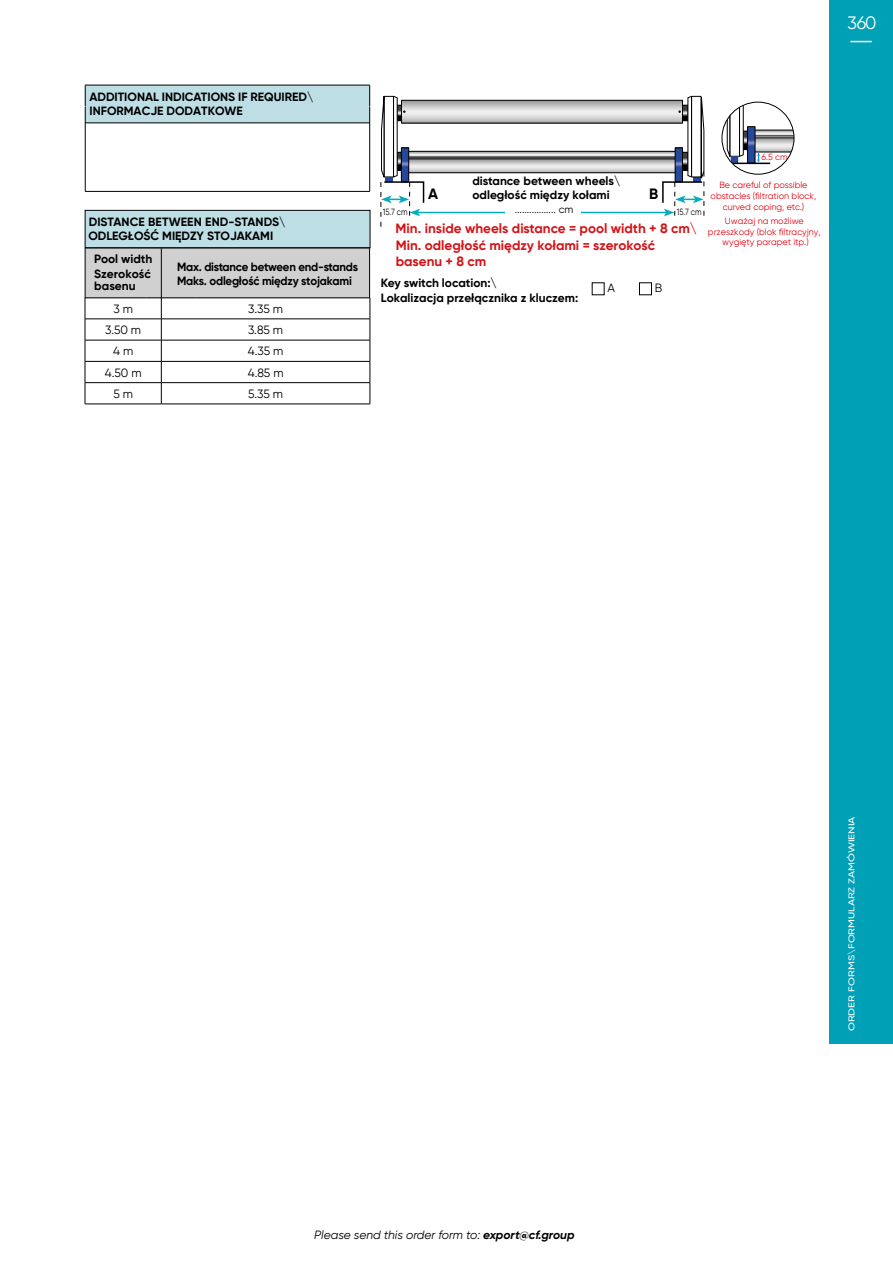
<style>
.page{position:relative;width:893px;height:1263px;background:#fff}
.page>*{position:absolute;margin:0;border:0;box-sizing:border-box;transform-origin:0 0}
.t1{font:18px "Gilroy";color:#fff}
.t2{font:700 15px "Gilroy";color:#000}
.t3{font:700 13.5px/16.2px "Gilroy";color:#d51317}
.t4{font:700 12px/14.4px "Gilroy";color:#000}
.t5{font:700 12px/14.5px "Gilroy";letter-spacing:-.02em;color:#000;scale:.95 1}
.t6{font:12px "Gilroy";letter-spacing:-.01em;color:#000}
.t7{font:italic 12px "Gilroy";color:#000}
.t8{font:10.5px "Gilroy";color:#000}
.t9{font:9px/10.8px "Gilroy";color:#e30613;text-align:center}
.t10{font:9px "Gilroy";color:#000;scale:.85 1}
.t11{font:8.85px "Gilroy";color:#e30613}
.t12{font:500 8.4px "Gilroy";color:#fff;scale:1.31 1}
.s1{font-weight:700}
</style>
<div class="page">
<div style="left:829px;top:0;width:64px;height:1043px;background:#00a1b7"></div>
<svg style="left:850px;top:41px;width:22px;height:1px"></svg>
<div style="left:85px;top:85px;width:285px;height:37px;background:#bedee5"></div>
<hr style="left:85px;top:107px;width:1px;height:84px;background:#000">
<hr style="left:369px;top:107px;width:1px;height:84px;background:#000">
<hr style="left:85px;top:191px;width:285px;height:1px;background:#000">
<hr style="left:85px;top:85px;width:285px;height:1px;background:#000">
<svg style="left:85px;top:85px;width:1px;height:21px"></svg>
<svg style="left:369px;top:85px;width:1px;height:21px"></svg>
<hr style="left:85px;top:123px;width:285px;height:1px;background:#000">
<div style="left:85px;top:210px;width:285px;height:38px;background:#bedee5"></div>
<div style="left:85px;top:210px;width:285px;height:38px;border:1px solid #000"></div>
<svg style="left:85px;top:248px;width:286px;height:156px"></svg>
<hr style="left:85px;top:404px;width:76px;height:1px;background:#000">
<hr style="left:161px;top:404px;width:209px;height:1px;background:#000">
<svg style="left:722px;top:102px;width:72px;height:72px"></svg>
<svg style="left:726px;top:102px;width:68px;height:62px"></svg>
<hr style="left:418px;top:212px;width:248px;height:1px;background:#05aabd">
<div style="left:505px;top:205px;width:75px;height:12px;background:#fff"></div>
<svg style="left:425px;top:102px;width:236px;height:19px;background:#d3d3d3"></svg>
<div style="left:401px;top:100px;width:282px;height:23px;border:1px solid #000"></div>
<svg style="left:425px;top:153px;width:236px;height:2px"></svg>
<div style="left:401px;top:151px;width:282px;height:6px;border:1px solid #000"></div>
<svg style="left:425px;top:160px;width:236px;height:11px;background:#d3d3d3"></svg>
<div style="left:401px;top:158px;width:282px;height:15px;border:1px solid #000"></div>
<svg style="left:661px;top:95px;width:44px;height:121px"></svg>
<div style="left:639px;top:282px;width:13px;height:13px;border:1px solid #000"></div>
<svg style="left:380px;top:95px;width:45px;height:132px"></svg>
<p class="t4" style="left:89px;top:89px;width:225px">ADDITIONAL INDICATIONS IF REQUIRED\<br>INFORMACJE DODATKOWE</p>
<p class="t4" style="left:88px;top:214px;width:198px">DISTANCE BETWEEN END-STANDS\<br>ODLEGŁOŚĆ MIĘDZY STOJAKAMI</p>
<p class="t4" style="left:94px;top:252px;width:60px">Pool width</p>
<p class="t5" style="left:177px;top:259px;width:192px">Max. distance between end-stands<br>Maks. odległość między stojakami</p>
<p class="t4" style="left:94px;top:268px;width:58px;line-height:12px">Szerokość basenu</p>
<p class="t6" style="left:113px;top:301px;width:21px">3 m</p>
<p class="t6" style="left:248px;top:301px;width:36px">3.35 m</p>
<p class="t6" style="left:105px;top:323px;width:37px">3.50 m</p>
<p class="t6" style="left:248px;top:323px;width:37px">3.85 m</p>
<p class="t6" style="left:113px;top:344px;width:22px">4 m</p>
<p class="t6" style="left:248px;top:344px;width:37px">4.35 m</p>
<p class="t6" style="left:105px;top:365px;width:38px">4.50 m</p>
<p class="t6" style="left:248px;top:365px;width:37px">4.85 m</p>
<p class="t6" style="left:113px;top:386px;width:21px">5 m</p>
<p class="t6" style="left:248px;top:386px;width:36px">5.35 m</p>
<p class="t11" style="left:761px;top:152px;width:28px">6.5 cm</p>
<p class="t9" style="left:711px;top:180px;width:107px">Be careful of possible obstacles (filtration block, curved coping, etc.)</p>
<p class="t9" style="left:708px;top:215px;width:114px">Uważaj na możliwe przeszkody (blok filtracyjny, wygięty parapet itp.)</p>
<p class="t4" style="left:472px;top:174px;width:150px">distance between wheels\ odległość między kołami</p>
<p class="t2" style="left:428px;top:185px;width:12px">A</p>
<p class="t2" style="left:649px;top:185px;width:11px">B</p>
<p class="t8" style="left:515px;top:203px;width:60px">................. cm</p>
<p class="t10" style="left:383px;top:206px;width:31px">15.7 cm</p>
<p class="t10" style="left:677px;top:206px;width:31px">15.7 cm</p>
<p class="t3" style="left:396px;top:221px;width:303px">Min. inside wheels distance = pool width + 8 cm\<br>Min. odległość między kołami = szerokość basenu + 8 cm</p>
<p class="t4" style="left:381px;top:276px;width:199px">Key switch location:\<br>Lokalizacja przełącznika z kluczem:</p>
<p class="t6" style="left:608px;top:281px;width:9px">A</p>
<p class="t6" style="left:655px;top:281px;width:9px">B</p>
<h1 class="t1" style="left:847px;top:12px;width:31px">360</h1>
<p class="t7" style="left:314px;top:1227px;width:262px">Please send this order form to: <span class="s1">export@cf.group</span></p>
<p class="t12" style="left:846px;top:1031px;width:165px;rotate:-90deg">ORDER FORMS\FORMULARZ ZAMÓWIENIA</p>
</div>
